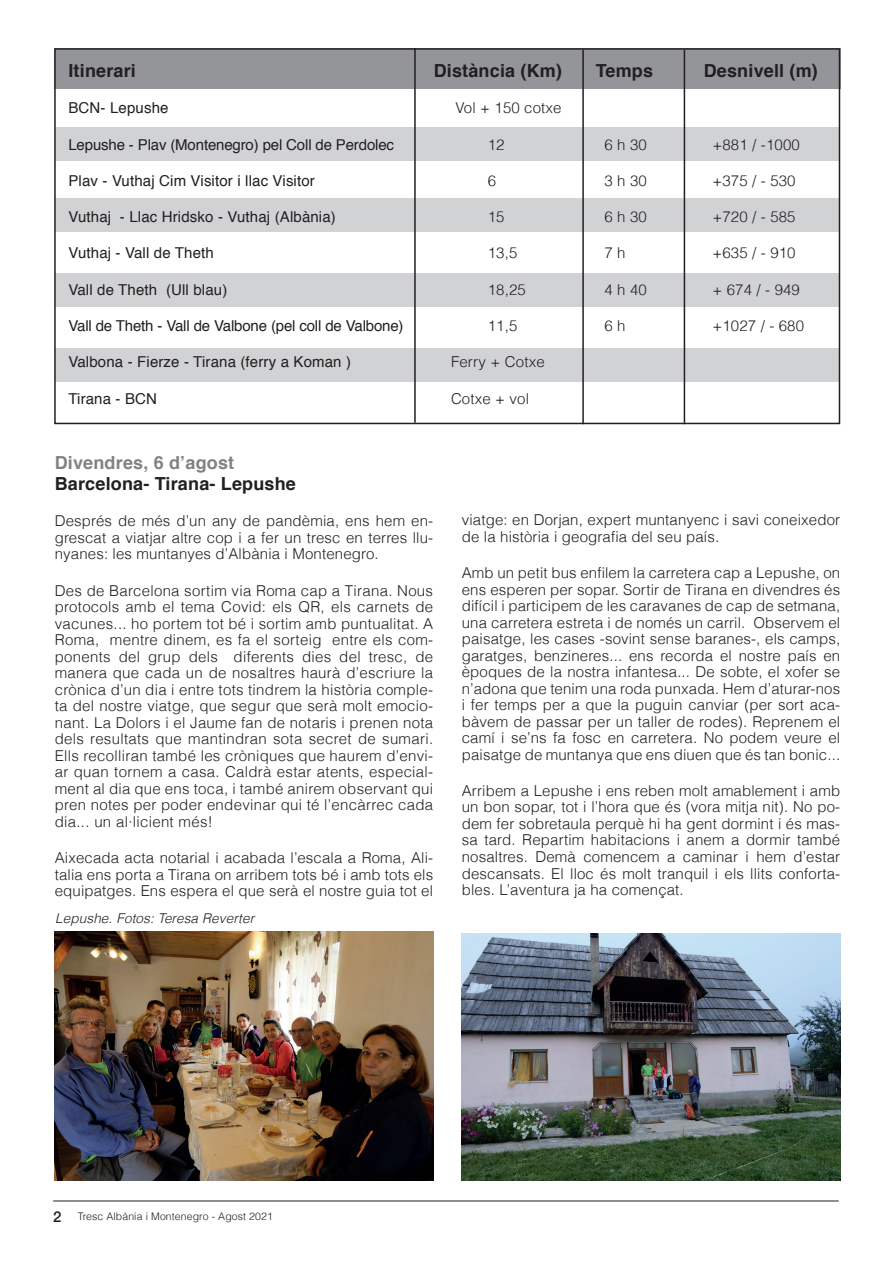
<style>
.page{position:relative;width:893px;height:1263px;background:#fff}
.page>*{position:absolute;margin:0;border:0;box-sizing:border-box;transform-origin:0 0}
.t1{font:700 18px "Helvetica";letter-spacing:.01em;color:#231f20}
.t2{font:700 18px "Helvetica";letter-spacing:.01em;color:#808285}
.t3{font:300 15px/16.5px "Helvetica";letter-spacing:.01em;color:#231f20;text-align:justify}
.t4{font:15px "Helvetica";letter-spacing:.01em;color:#231f20}
.t5{font:15px "Helvetica";letter-spacing:-.01em;color:#231f20}
.t6{font:italic 300 13.5px "Helvetica";letter-spacing:.01em;color:#231f20}
.t7{font:300 10.5px "Helvetica";letter-spacing:.01em;color:#231f20}
.s1{font-family:"Helvetica Neue LT Std";font-weight:500;font-size:15px}
</style>
<div class="page">
<hr style="left:53px;top:1201px;width:786px;height:1px;background:#231f20">
<div style="left:56px;top:348px;width:784px;height:34px;background:#d1d2d4"></div>
<div style="left:56px;top:273px;width:783px;height:34px;background:#d1d2d4"></div>
<div style="left:56px;top:199px;width:783px;height:33px;background:#d1d2d4"></div>
<div style="left:56px;top:128px;width:783px;height:33px;background:#d1d2d4"></div>
<div style="left:54px;top:48px;width:786px;height:41px;background:#939598"></div>
<img style="left:462px;top:934px;width:378px;height:246px">
<div style="left:54px;top:48px;width:786px;height:376px;border:2px solid #231f20"></div>
<hr style="left:414px;top:48px;width:2px;height:375px;background:#231f20">
<hr style="left:582px;top:50px;width:2px;height:374px;background:#231f20">
<hr style="left:684px;top:50px;width:1px;height:374px;background:#231f20">
<img style="left:55px;top:931px;width:378px;height:249px">
<p class="t1" style="left:68px;top:56px;width:69px">Itinerari</p>
<p class="t1" style="left:434px;top:56px;width:130px">Distància (Km)</p>
<p class="t1" style="left:596px;top:56px;width:59px">Temps</p>
<p class="t1" style="left:704px;top:56px;width:116px">Desnivell (m)</p>
<p class="t4" style="left:68px;top:96px;width:102px">BCN- Lepushe</p>
<p class="t3" style="left:455px;top:99px;width:108px">Vol + 150 cotxe</p>
<p class="t5" style="left:68px;top:133px;width:327px">Lepushe - Plav (Montenegro) pel Coll de Perdolec</p>
<p class="t3" style="left:488px;top:135px;width:18px">12</p>
<p class="t3" style="left:604px;top:135px;width:44px">6 h 30</p>
<p class="t3" style="left:712px;top:135px;width:89px">+881 / -1000</p>
<p class="t4" style="left:68px;top:169px;width:248px">Plav - Vuthaj Cim Visitor i llac Visitor</p>
<p class="t3" style="left:488px;top:172px;width:10px">6</p>
<p class="t3" style="left:604px;top:172px;width:44px">3 h 30</p>
<p class="t3" style="left:712px;top:172px;width:85px">+375 / - 530</p>
<p class="t4" style="left:68px;top:205px;width:269px">Vuthaj - Llac Hridsko - Vuthaj (Albània)</p>
<p class="t3" style="left:488px;top:208px;width:18px">15</p>
<p class="t3" style="left:604px;top:208px;width:44px">6 h 30</p>
<p class="t3" style="left:712px;top:208px;width:85px">+720 / - 585</p>
<p class="t4" style="left:68px;top:242px;width:147px">Vuthaj - Vall de Theth</p>
<p class="t3" style="left:488px;top:244px;width:31px">13,5</p>
<p class="t3" style="left:604px;top:244px;width:23px">7 h</p>
<p class="t3" style="left:712px;top:244px;width:85px">+635 / - 910</p>
<p class="t4" style="left:68px;top:278px;width:160px">Vall de Theth (Ull blau)</p>
<p class="t3" style="left:488px;top:280px;width:40px">18,25</p>
<p class="t3" style="left:604px;top:280px;width:44px">4 h 40</p>
<p class="t3" style="left:712px;top:280px;width:89px">+ 674 / - 949</p>
<p class="t5" style="left:68px;top:314px;width:337px">Vall de Theth - Vall de Valbone (pel coll de Valbone)</p>
<p class="t3" style="left:488px;top:317px;width:31px">11,5</p>
<p class="t3" style="left:604px;top:317px;width:23px">6 h</p>
<p class="t3" style="left:712px;top:317px;width:93px">+1027 / - 680</p>
<p class="t4" style="left:68px;top:351px;width:284px">Valbona - Fierze - Tirana (ferry a Koman )</p>
<p class="t3" style="left:451px;top:353px;width:95px">Ferry + Cotxe</p>
<p class="t4" style="left:68px;top:387px;width:90px">Tirana - BCN</p>
<p class="t3" style="left:451px;top:389px;width:80px">Cotxe + vol</p>
<p class="t2" style="left:55px;top:448px;width:181px">Divendres, 6 d’agost</p>
<p class="t1" style="left:55px;top:469px;width:243px">Barcelona- Tirana- Lepushe</p>
<p class="t3" style="left:55px;top:512px;width:380px">Després de més d’un any de pandèmia, ens hem en&shy;grescat a viatjar altre cop i a fer un tresc en terres llu&shy;nyanes: les muntanyes d’Albània i Montenegro.</p>
<p class="t3" style="left:55px;top:581px;width:380px">Des de Barcelona sortim via Roma cap a Tirana. Nous protocols amb el tema Covid: els QR, els carnets de vacunes... ho portem tot bé i sortim amb puntualitat. A Roma, mentre dinem, es fa el sorteig entre els com&shy;ponents del grup dels diferents dies del tresc, de manera que cada un de nosaltres haurà d’escriure la crònica d’un dia i entre tots tindrem la història comple&shy;ta del nostre viatge, que segur que serà molt emocio&shy;nant. La Dolors i el Jaume fan de notaris i prenen nota dels resultats que mantindran sota secret de sumari.<br>Ells recolliran també les cròniques que haurem d’envi&shy;ar quan tornem a casa. Caldrà estar atents, especial&shy;ment al dia que ens toca, i també anirem observant qui pren notes per poder endevinar qui té l’encàrrec cada dia... un al·licient més!</p>
<p class="t3" style="left:55px;top:849px;width:380px">Aixecada acta notarial i acabada l’escala a Roma, Ali&shy;talia ens porta a Tirana on arribem tots bé i amb tots els equipatges. Ens espera el que serà el nostre guia tot el</p>
<p class="t6" style="left:55px;top:908px;width:201px">Lepushe. Fotos: Teresa Reverter</p>
<p class="t3" style="left:462px;top:511px;width:380px">viatge: en Dorjan, expert muntanyenc i savi coneixedor de la història i geografia del seu país.</p>
<p class="t3" style="left:462px;top:564px;width:380px">Amb un petit bus enfilem la carretera cap a Lepushe, on ens esperen per sopar. Sortir de Tirana en divendres és difícil i participem de les caravanes de cap de setmana, una carretera estreta i de només un carril. Observem el paisatge, les cases -sovint sense baranes-, els camps, garatges, benzineres... ens recorda el nostre país en èpoques de la nostra infantesa... De sobte, el xofer se n’adona que tenim una roda punxada. Hem d’aturar-nos i fer temps per a que la puguin canviar (per sort aca&shy;bàvem de passar per un taller de rodes). Reprenem el camí i se’ns fa fosc en carretera. No podem veure el paisatge de muntanya que ens diuen que és tan bonic...</p>
<p class="t3" style="left:462px;top:782px;width:380px">Arribem a Lepushe i ens reben molt amablement i amb un bon sopar, tot i l’hora que és (vora mitja nit). No po&shy;dem fer sobretaula perquè hi ha gent dormint i és mas&shy;sa tard. Repartim habitacions i anem a dormir també nosaltres. Demà comencem a caminar i hem d’estar descansats. El lloc és molt tranquil i els llits conforta&shy;bles. L’aventura ja ha començat.</p>
<p class="t7" style="left:53px;top:1208px;width:221px"><span class="s1">2</span> Tresc Albània i Montenegro - Agost 2021</p>
</div>
